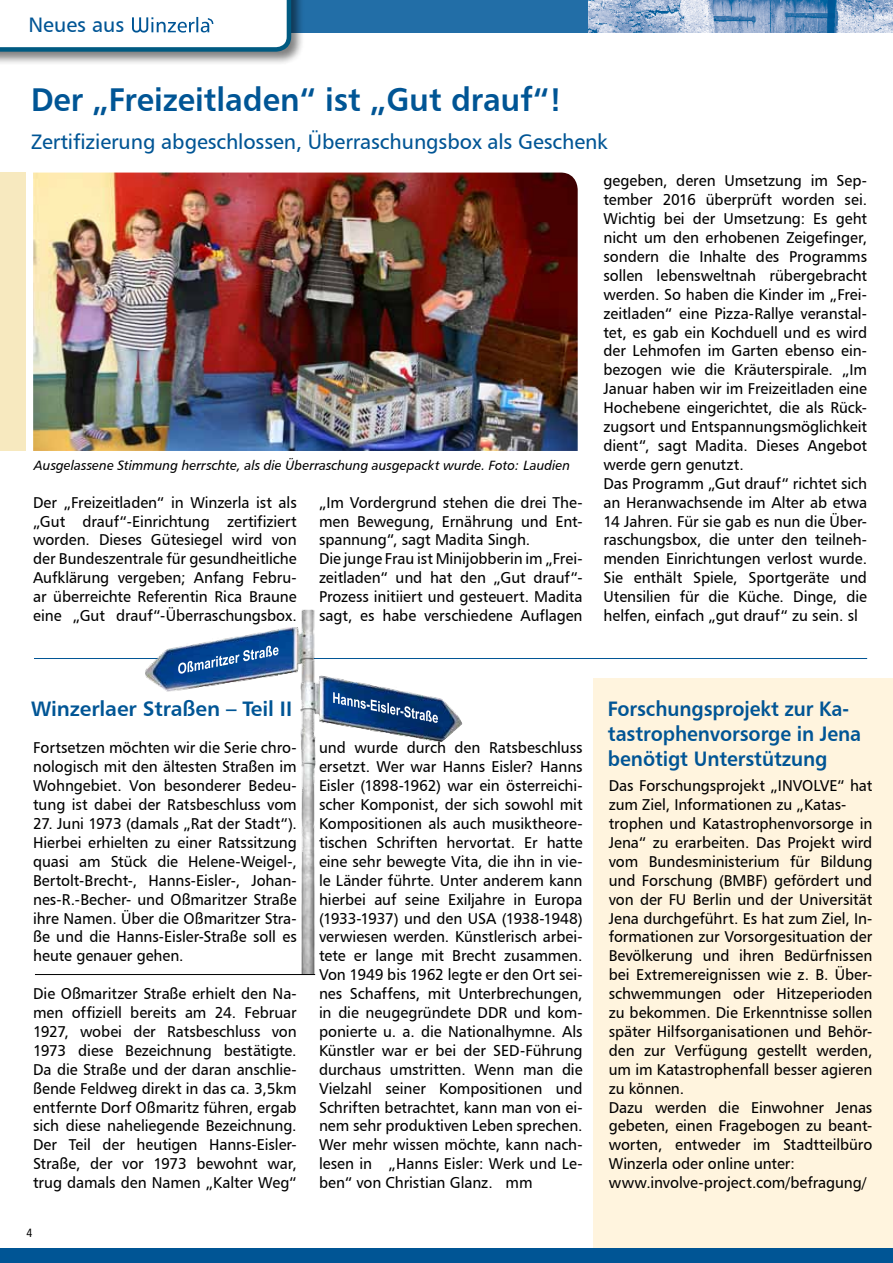
<style>
.page{position:relative;width:893px;height:1263px;background:#fff}
.page>*{position:absolute;margin:0;border:0;box-sizing:border-box;transform-origin:0 0}
.t1{font:33px "Humanist 777 BT Bold B";color:#005595;scale:.95 1}
.t2{font:21px/25.2px "Humanist 777 BT Bold B";letter-spacing:-.005em;color:#005595;scale:.93 1}
.t3{font:21px "Humanist 777 BT Roman B";letter-spacing:-.005em;color:#005595}
.t4{font:21px "Humanist 777 BT Bold B";letter-spacing:-.005em;color:#005595}
.t5{font:15.75px/18.9px "Humanist 777 BT Roman B";letter-spacing:-.005em;color:#000;text-align:justify}
.t6{font:13.5px "Humanist 777 BT Italic B";letter-spacing:.005em;color:#000}
.t7{font:12px "Humanist 777 BT Roman Condensed B";color:#000}
</style>
<div class="page">
<div style="left:593px;top:678px;width:300px;height:579px;background:#fff4de"></div>
<hr style="left:34px;top:658px;width:833px;height:1px;background:#005595">
<div style="left:266px;top:0;width:627px;height:33px;background:#226ea7"></div>
<div style="left:0;top:1249px;width:893px;height:14px;background:#005595"></div>
<div style="left:0;top:0;width:305px;height:66px;background:#000;opacity:.5"></div>
<svg style="left:0;top:0;width:291px;height:52px"></svg>
<img style="left:588px;top:0;width:304px;height:33px">
<svg style="left:892px;top:0;width:1px;height:33px"></svg>
<div style="left:0;top:173px;width:26px;height:278px;background:#f7e9bf"></div>
<img style="left:33px;top:173px;width:545px;height:278px">
<img style="left:145px;top:609px;width:317px;height:365px">
<svg style="left:178px;top:644px;width:101px;height:30px;background:#3064a4"></svg>
<svg style="left:333px;top:692px;width:105px;height:31px;background:#31598d"></svg>
<hr style="left:35px;top:974px;width:280px;height:1px;background:#000">
<h2 class="t3" style="left:28px;top:11px;width:97px">Neues aus</h2>
<h1 class="t1" style="left:31px;top:78px;width:560px">Der „Freizeitladen“ ist „Gut drauf“!</h1>
<h2 class="t3" style="left:31px;top:128px;width:578px">Zertifizierung abgeschlossen, Überraschungsbox als Geschenk</h2>
<p class="t6" style="left:34px;top:457px;width:538px">Ausgelassene Stimmung herrschte, als die Überraschung ausgepackt wurde. Foto: Laudien</p>
<p class="t5" style="left:33px;top:492px;width:265px">Der „Freizeitladen“ in Winzerla ist als „Gut drauf“-Einrichtung zertifiziert worden. Dieses Gütesiegel wird von der Bundeszentrale für gesundheitliche Aufklärung vergeben; Anfang Febru&shy;ar überreichte Referentin Rica Braune eine „Gut drauf“-Überraschungsbox.</p>
<p class="t5" style="left:319px;top:492px;width:265px;text-align:left">„I m Vordergrund stehen die drei The&shy;men Bewegung, Ernährung und Ent&shy;spannung“, sagt Madita Singh.<br>Die junge Frau ist Minijobberin im „Frei&shy;zeitladen“ und hat den „Gut drauf“- Prozess initiiert und gesteuert. Madita sagt, es habe verschiedene Auflagen</p>
<p class="t5" style="left:603px;top:171px;width:265px;text-align:left">gegeben, deren U msetzung im Sep&shy;tember 2016 überprüft worden sei.<br>Wichtig bei der U msetzung: Es geht nicht um den erhobenen Zeigefinger, sondern die I nhalte des Programms sollen lebensweltnah rübergebracht werden. So haben die Kinder im „Frei&shy;zeitladen“ eine Pizza-Rallye veranstal&shy;tet, es gab ein Kochduell und es wird der Lehmofen im Garten ebenso ein&shy;bezogen wie die Kräuterspirale. „I m Januar haben wir im Freizeitladen eine Hochebene eingerichtet, die als Rück&shy;zugsort und Entspannungsmöglichkeit dient“, sagt Madita. Dieses Angebot werde gern genutzt.<br>Das Programm „Gut drauf“ richtet sich an Heranwachsende im Alter ab etwa 14 Jahren. Für sie gab es nun die Über&shy;raschungsbox, die unter den teilneh&shy;menden Einrichtungen verlost wurde.<br>Sie enthält Spiele, Sportgeräte und Utensilien für die Küche. Dinge, die helfen, einfach „gut drauf“ zu sein. sl</p>
<h2 class="t4" style="left:31px;top:695px;width:263px">Winzerlaer Straßen – Teil II</h2>
<p class="t5" style="left:33px;top:738px;width:265px">Fortsetzen möchten wir die Serie chro&shy;nologisch mit den ältesten Straßen im Wohngebiet. Von besonderer Bedeu&shy;tung ist dabei der Ratsbeschluss vom</p>
<p class="t5" style="left:33px;top:814px;width:265px">27. Juni 1973 (damals „Rat der Stadt“).<br>Hierbei erhielten zu einer Ratssitzung quasi am Stück die Helene-Weigel-, Bertolt-Brecht-, Hanns-Eisler-, Johan&shy;nes-R.-Becher- und Oßmaritzer Straße ihre Namen. Über die Oßmaritzer Stra&shy;ße und die Hanns-Eisler-Straße soll es heute genauer gehen.</p>
<p class="t5" style="left:33px;top:984px;width:265px">Die Oßmaritzer Straße erhielt den Na&shy;men offiziell bereits am 24. Februar 1927, wobei der Ratsbeschluss von 1973 diese Bezeichnung bestätigte.<br>Da die Straße und der daran anschlie&shy;ßende Feldweg direkt in das ca. 3,5km entfernte Dorf Oßmaritz führen, ergab sich diese naheliegende Bezeichnung.<br>Der Teil der heutigen Hanns-Eisler-Straße, der vor 1973 bewohnt war, trug damals den Namen „Kalter Weg“</p>
<p class="t7" style="left:27px;top:1226px;width:7px">4</p>
<p class="t5" style="left:319px;top:738px;width:265px">und wurde durch den Ratsbeschluss ersetzt. Wer war Hanns Eisler? Hanns Eisler (1898-1962) war ein österreichi&shy;scher Komponist, der sich sowohl mit Kompositionen als auch musiktheore&shy;tischen Schriften hervortat. Er hatte eine sehr bewegte Vita, die ihn in vie&shy;le Länder führte. U nter anderem kann hierbei auf seine Exiljahre in Europa (1933-1937) und den USA (1938-1948) verwiesen werden. Künstlerisch arbei&shy;tete er lange mit Brecht zusammen.<br>Von 1949 bis 1962 legte er den Ort sei&shy;nes Schaffens, mit U nterbrechungen, in die neugegründete DDR und kom&shy;ponierte u. a. die Nationalhymne. Als Künstler war er bei der SED-Führung durchaus umstritten. Wenn man die Vielzahl seiner Kompositionen und Schriften betrachtet, kann man von ei&shy;nem sehr produktiven Leben sprechen.<br>Wer mehr wissen möchte, kann nach&shy;lesen in „Hanns Eisler: Werk und Le&shy;ben“ von Christian Glanz. mm</p>
<h2 class="t2" style="left:608px;top:695px;width:274px">Forschungsprojekt zur Ka&shy;tastrophenvorsorge in Jena benötigt Unterstützung</h2>
<p class="t5" style="left:609px;top:776px;width:265px;text-align:left">Das Forschungsprojekt „INVOLVE“ hat zum Ziel, I nformationen zu „Katas&shy;trophen und Katastrophenvorsorge in Jena“ zu erarbeiten. Das Projekt wird vom Bundesministerium für Bildung und Forschung (BMBF) gefördert und von der FU Berlin und der U niversität Jena durchgeführt. Es hat zum Ziel, I n&shy;formationen zur Vorsorgesituation der Bevölkerung und ihren Bedürfnissen bei Extremereignissen wie z. B. Über&shy;schwemmungen oder Hitzeperioden zu bekommen. Die Erkenntnisse sollen später Hilfsorganisationen und Behör&shy;den zur Verfügung gestellt werden, um im Katastrophenfall besser agieren zu können.<br>Dazu werden die Einwohner Jenas gebeten, einen Fragebogen zu beant&shy;worten, entweder im Stadtteilbüro Winzerla oder online unter: www.involve-project.com/befragung/</p>
</div>
